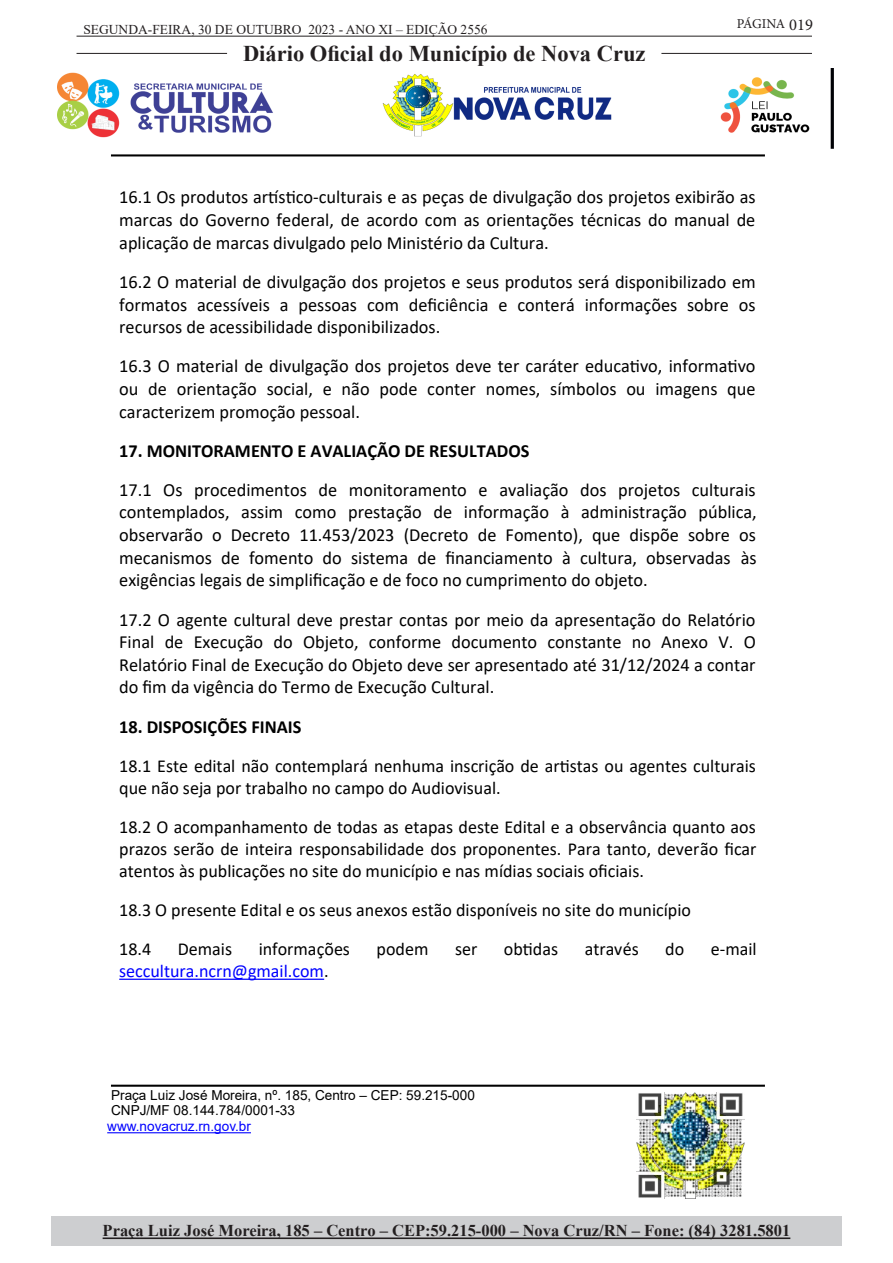
<style>
.page{position:relative;width:893px;height:1263px;background:#fff}
.page>*{position:absolute;margin:0;border:0;box-sizing:border-box;transform-origin:0 0}
.t1{font:700 22.5px "Times New Roman";color:#231f20}
.t2{font:18.6px/22.6px "Calibri";color:#000;text-align:justify}
.t3{font:700 18.6px "Calibri";color:#000}
.t4{font:18.3px/22.4px "Calibri";color:#000}
.t5{font:18.3px "Calibri";color:#00f}
.t6{font:700 16.5px "Times New Roman";color:#231f20}
.t7{font:13.65px/15.8px "Arial";color:#000}
.t8{font:13.5px "Times New Roman";color:#231f20}
.t9{font:13.5px "Minion Pro";letter-spacing:-.03em;color:#231f20}
.s1{font-size:16.5px}
.s2{font-weight:700}
.s3{color:#000}
.s4{color:#00f}
</style>
<div class="page">
<hr style="left:77px;top:36px;width:735px;height:1px;background:#231f20">
<hr style="left:77px;top:53px;width:150px;height:1px;background:#231f20">
<hr style="left:661px;top:53px;width:151px;height:1px;background:#231f20">
<div style="left:51px;top:1216px;width:791px;height:29px;background:#cdced0"></div>
<hr style="left:103px;top:1237px;width:687px;height:2px;background:#231f20">
<hr style="left:119px;top:979px;width:205px;height:1px;background:#00f">
<hr style="left:107px;top:1132px;width:144px;height:1px;background:#00f">
<hr style="left:111px;top:154px;width:654px;height:2px;background:#000">
<hr style="left:111px;top:1085px;width:654px;height:2px;background:#000">
<img style="left:637px;top:1092px;width:107px;height:106px">
<img style="left:58px;top:68px;width:775px;height:81px">
<p class="t8" style="left:83px;top:20px;width:406px">SEGUNDA-FEIRA, 30 DE OUTUBRO 2023 - ANO XI – EDIÇÃO 2556</p>
<p class="t1" style="left:243px;top:37px;width:404px">Diário Oficial do Município de Nova Cruz</p>
<p class="t9" style="left:737px;top:15px;width:78px">PÁGINA <span class="s1">019</span></p>
<p class="t2" style="left:119px;top:186px;width:638px">16.1 Os produtos artístico-culturais e as peças de divulgação dos projetos exibirão as marcas do Governo federal, de acordo com as orientações técnicas do manual de aplicação de marcas divulgado pelo Ministério da Cultura.</p>
<p class="t2" style="left:119px;top:271px;width:638px">16.2 O material de divulgação dos projetos e seus produtos será disponibilizado em formatos acessíveis a pessoas com deficiência e conterá informações sobre os recursos de acessibilidade disponibilizados.</p>
<p class="t2" style="left:119px;top:355px;width:638px">16.3 O material de divulgação dos projetos deve ter caráter educativo, informativo ou de orientação social, e não pode conter nomes, símbolos ou imagens que caracterizem promoção pessoal.</p>
<p class="t2" style="left:119px;top:431px;width:638px;line-height:39.2px"><span class="s2">17. MONITORAMENTO E AVALIAÇÃO DE RESULTADOS<br></span>17.1 Os procedimentos de monitoramento e avaliação dos projetos culturais</p>
<p class="t2" style="left:119px;top:501px;width:639px">contemplados, assim como prestação de informação à administração pública, observarão o Decreto 11.453/2023 (Decreto de Fomento), que dispõe sobre os mecanismos de fomento do sistema de financiamento à cultura, observadas às exigências legais de simplificação e de foco no cumprimento do objeto.</p>
<p class="t2" style="left:119px;top:608px;width:638px">17.2 O agente cultural deve prestar contas por meio da apresentação do Relatório Final de Execução do Objeto, conforme documento constante no Anexo V. O Relatório Final de Execução do Objeto deve ser apresentado até 31/12/2024 a contar do fim da vigência do Termo de Execução Cultural.</p>
<p class="t3" style="left:119px;top:717px;width:184px">18. DISPOSIÇÕES FINAIS</p>
<p class="t4" style="left:119px;top:754px;width:638px">18.1 Este edital não contemplará nenhuma inscrição de artistas ou agentes culturais que não seja por trabalho no campo do Audiovisual.</p>
<p class="t4" style="left:119px;top:816px;width:639px;text-align:justify">18.2 O acompanhamento de todas as etapas deste Edital e a observância quanto aos prazos serão de inteira responsabilidade dos proponentes. Para tanto, deverão ficar atentos às publicações no site do município e nas mídias sociais oficiais.</p>
<p class="t4" style="left:119px;top:891px;width:573px;line-height:38.7px">18.3 O presente Edital e os seus anexos estão disponíveis no site do município<br>18.4</p>
<p class="t4" style="left:178px;top:938px;width:56px">Demais</p>
<p class="t4" style="left:259px;top:938px;width:93px">informações</p>
<p class="t4" style="left:377px;top:938px;width:53px">podem</p>
<p class="t4" style="left:455px;top:938px;width:24px">ser</p>
<p class="t4" style="left:504px;top:938px;width:56px">obtidas</p>
<p class="t4" style="left:585px;top:938px;width:56px">através</p>
<p class="t4" style="left:665px;top:938px;width:20px">do</p>
<p class="t4" style="left:711px;top:938px;width:47px">e-mail</p>
<p class="t5" style="left:119px;top:962px;width:211px">seccultura.ncrn@gmail.com<span class="s3">.</span></p>
<p class="t7" style="left:107px;top:1087px;width:369px">Praça Luiz José Moreira, nº. 185, Centro – CEP: 59.215-000<br>CNPJ/MF 08.144.784/0001-33<br><span class="s4">www.novacruz.rn.gov.br</span></p>
<p class="t6" style="left:103px;top:1219px;width:689px">Praça Luiz José Moreira, 185 – Centro – CEP:59.215-000 – Nova Cruz/RN – Fone: (84) 3281.5801</p>
</div>
